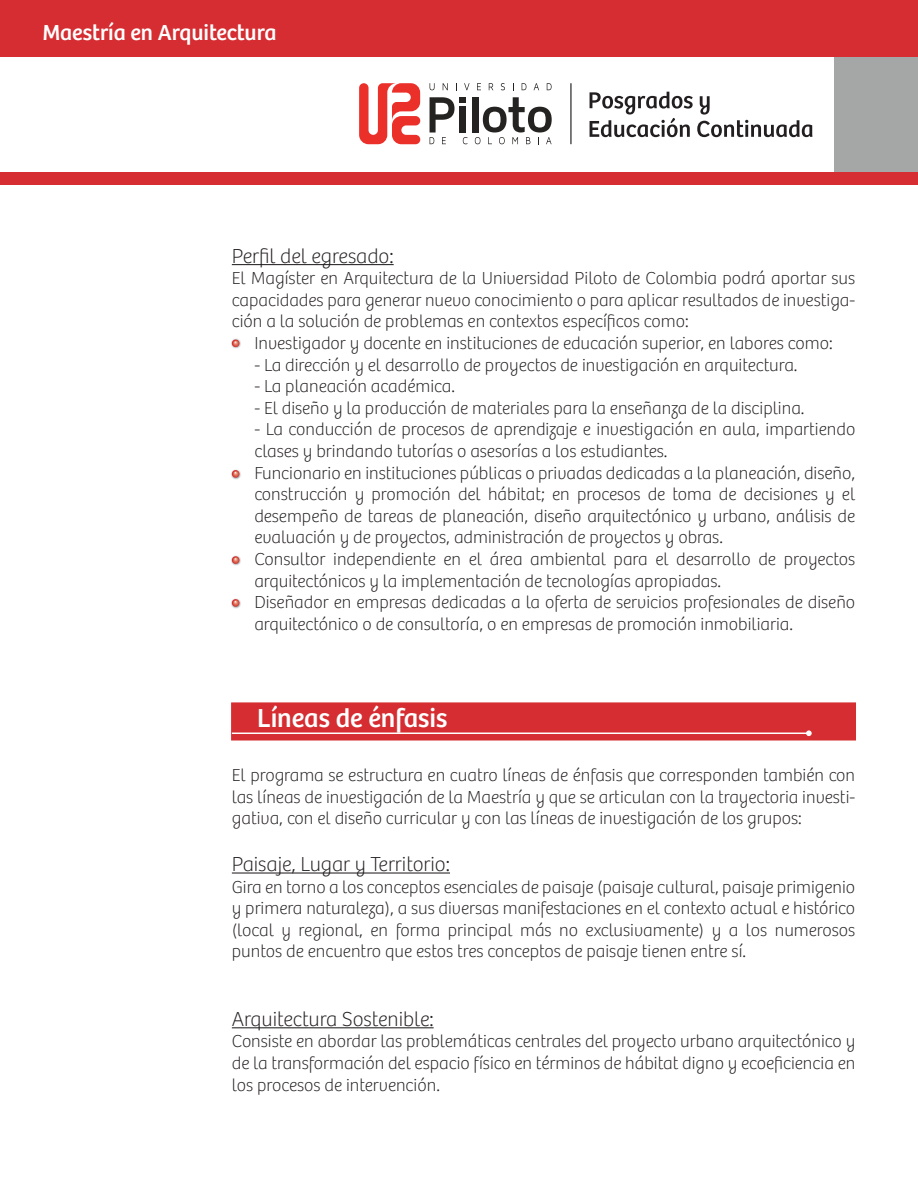
<style>
.page{position:relative;width:918px;height:1188px;background:#fff}
.page>*{position:absolute;margin:0;border:0;box-sizing:border-box;transform-origin:0 0}
.t1{font:27px "Bree";color:#fff}
.t2{font:22.5px "Bree";color:#fff}
.t3{font:100 21px "Bree";color:#231f20}
.t4{font:100 18px/21.6px "Bree";color:#231f20;text-align:justify}
</style>
<div class="page">
<hr style="left:232px;top:264px;width:162px;height:1px;background:#231f20">
<hr style="left:232px;top:872px;width:218px;height:2px;background:#231f20">
<hr style="left:232px;top:1027px;width:202px;height:1px;background:#231f20">
<svg style="left:232px;top:340px;width:7px;height:7px"></svg>
<svg style="left:232px;top:470px;width:7px;height:8px"></svg>
<img style="left:231px;top:555px;width:10px;height:54px">
<svg style="left:232px;top:599px;width:7px;height:8px"></svg>
<div style="left:231px;top:702px;width:625px;height:39px;background:#d52d31;border:2px solid #d52d30"></div>
<hr style="left:232px;top:733px;width:577px;height:1px;background:#fff">
<svg style="left:806px;top:730px;width:6px;height:6px"></svg>
<div style="left:0;top:0;width:918px;height:184px;background:#d52d31"></div>
<div style="left:0;top:57px;width:835px;height:114px;background:#fff"></div>
<div style="left:835px;top:57px;width:83px;height:114px;background:#a5a7a7"></div>
<svg style="left:359px;top:83px;width:61px;height:61px"></svg>
<svg style="left:430px;top:83px;width:5px;height:7px"></svg>
<svg style="left:443px;top:83px;width:5px;height:7px"></svg>
<svg style="left:464px;top:83px;width:6px;height:7px"></svg>
<svg style="left:477px;top:83px;width:4px;height:7px"></svg>
<svg style="left:489px;top:83px;width:4px;height:7px"></svg>
<svg style="left:501px;top:83px;width:4px;height:7px"></svg>
<svg style="left:522px;top:83px;width:4px;height:7px"></svg>
<svg style="left:534px;top:83px;width:5px;height:7px"></svg>
<svg style="left:547px;top:83px;width:5px;height:7px"></svg>
<div style="left:472px;top:97px;width:6px;height:36px;background:#252321"></div>
<svg style="left:475px;top:97px;width:77px;height:47px"></svg>
<svg style="left:430px;top:97px;width:37px;height:47px"></svg>
<hr style="left:570px;top:83px;width:2px;height:61px;background:#252321">
<svg style="left:590px;top:92px;width:222px;height:45px"></svg>
<p class="t2" style="left:43px;top:19px;width:235px">Maestría en Arquitectura</p>
<p class="t3" style="left:232px;top:244px;width:163px">Perfil del egresado:</p>
<p class="t4" style="left:232px;top:268px;width:625px">El Magíster en Arquitectura de la Universidad Piloto de Colombia podrá aportar sus capacidades para generar nuevo conocimiento o para aplicar resultados de investiga&shy;ción a la solución de problemas en contextos específicos como:</p>
<p class="t4" style="left:254px;top:332px;width:580px">Investigador y docente en instituciones de educación superior, en labores como:</p>
<p class="t4" style="left:254px;top:354px;width:545px">- La dirección y el desarrollo de proyectos de investigación en arquitectura.</p>
<p class="t4" style="left:254px;top:376px;width:202px">- La planeación académica.</p>
<p class="t4" style="left:254px;top:397px;width:552px">- El diseño y la producción de materiales para la enseñanza de la disciplina.</p>
<p class="t4" style="left:254px;top:419px;width:602px;text-align:left">- La conducción de procesos de aprendizaje e investigación en aula, impartiendo clases y brindando tutorías o asesorías a los estudiantes.<br>Funcionario en instituciones públicas o privadas dedicadas a la planeación, diseño, construcción y promoción del hábitat; en procesos de toma de decisiones y el desempeño de tareas de planeación, diseño arquitectónico y urbano, análisis de evaluación y de proyectos, administración de proyectos y obras.<br>Consultor independiente en el área ambiental para el desarrollo de proyectos arquitectónicos y la implementación de tecnologías apropiadas.<br>Diseñador en empresas dedicadas a la oferta de servicios profesionales de diseño arquitectónico o de consultoría, o en empresas de promoción inmobiliaria.</p>
<h1 class="t1" style="left:257px;top:702px;width:192px">Líneas de énfasis</h1>
<p class="t4" style="left:232px;top:764px;width:625px">El programa se estructura en cuatro líneas de énfasis que corresponden también con las líneas de investigación de la Maestría y que se articulan con la trayectoria investi&shy;gativa, con el diseño curricular y con las líneas de investigación de los grupos:</p>
<p class="t3" style="left:232px;top:852px;width:220px">Paisaje, Lugar y Territorio:</p>
<p class="t4" style="left:232px;top:876px;width:625px">Gira en torno a los conceptos esenciales de paisaje (paisaje cultural, paisaje primigenio y primera naturaleza), a sus diversas manifestaciones en el contexto actual e histórico (local y regional, en forma principal más no exclusivamente) y a los numerosos puntos de encuentro que estos tres conceptos de paisaje tienen entre sí.</p>
<p class="t3" style="left:232px;top:1007px;width:203px">Arquitectura Sostenible:</p>
<p class="t4" style="left:232px;top:1031px;width:625px">Consiste en abordar las problemáticas centrales del proyecto urbano arquitectónico y de la transformación del espacio físico en términos de hábitat digno y ecoeficiencia en los procesos de intervención.</p>
</div>
